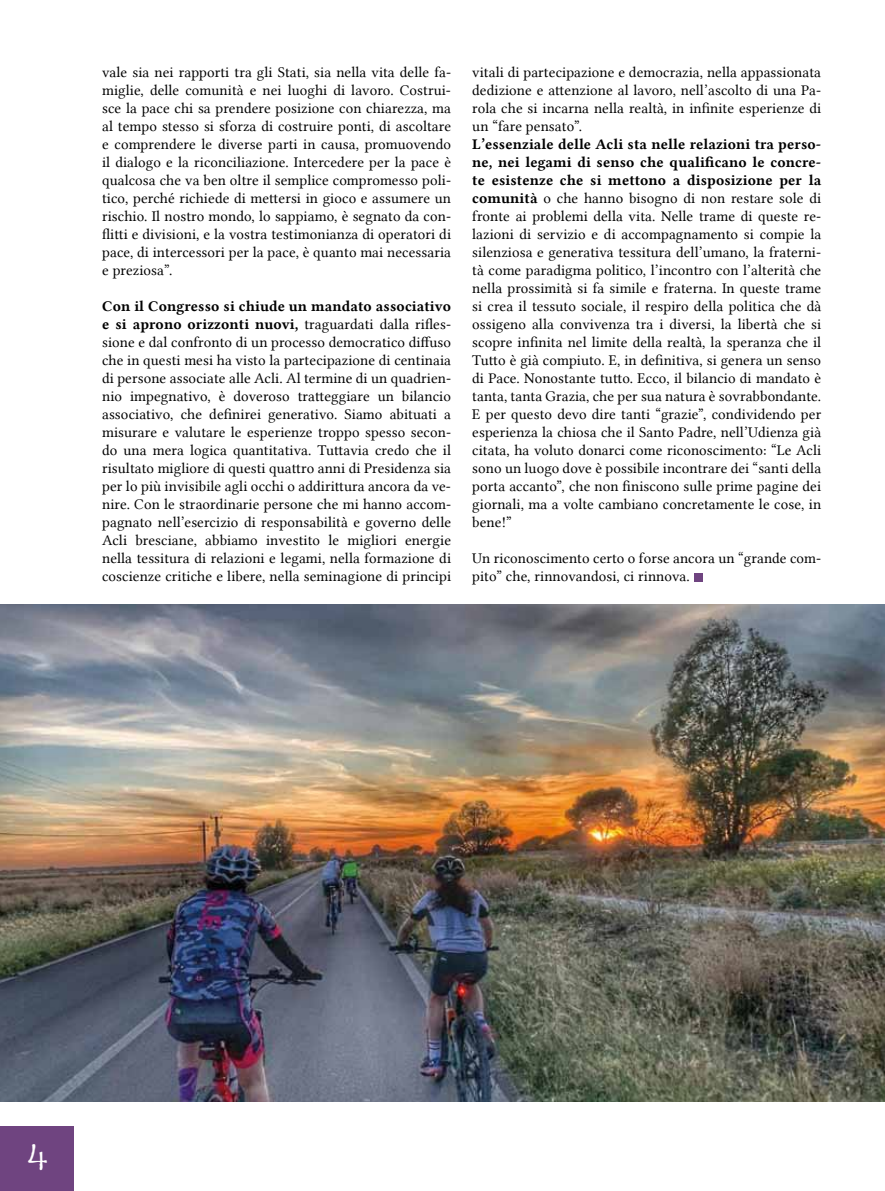
<style>
.page{position:relative;width:885px;height:1191px;background:#fff}
.page>*{position:absolute;margin:0;border:0;box-sizing:border-box;transform-origin:0 0}
.t1{font:39px "Traveling Typewriter";color:#fff;scale:1.1 1}
.t2{font:15px/18px "Lin Libertine";letter-spacing:.005em;color:#000;text-align:justify}
.t3{font:15px/18px "Lin Libertine B";letter-spacing:.005em;color:#000}
.s1{font-family:"Lin Libertine"}
.s2{font-family:"Lin Libertine B"}
</style>
<div class="page">
<div style="left:693px;top:573px;width:9px;height:8px;background:#6f4480"></div>
<div style="left:0;top:1126px;width:73px;height:65px;background:#6f4480"></div>
<img style="left:0;top:604px;width:884px;height:497px">
<p class="t2" style="left:102px;top:63px;width:350px">vale sia nei rapporti tra gli Stati, sia nella vita delle fa&shy;miglie, delle comunità e nei luoghi di lavoro. Costrui&shy;sce la pace chi sa prendere posizione con chiarezza, ma al tempo stesso si sforza di costruire ponti, di ascoltare e comprendere le diverse parti in causa, promuovendo il dialogo e la riconciliazione. Intercedere per la pace è qualcosa che va ben oltre il semplice compromesso poli&shy;tico, perché richiede di mettersi in gioco e assumere un rischio. Il nostro mondo, lo sappiamo, è segnato da con&shy;flitti e divisioni, e la vostra testimonianza di operatori di pace, di intercessori per la pace, è quanto mai necessaria e preziosa”.</p>
<p class="t3" style="left:102px;top:297px;width:350px">Con il Congresso si chiude un mandato associativo e si aprono orizzonti nuovi, <span class="s1">traguardati dalla rifles-</span></p>
<p class="t2" style="left:102px;top:333px;width:350px">sione e dal confronto di un processo democratico diffuso che in questi mesi ha visto la partecipazione di centinaia di persone associate alle Acli. Al termine di un quadrien&shy;nio impegnativo, è doveroso tratteggiare un bilancio associativo, che definirei generativo. Siamo abituati a misurare e valutare le esperienze troppo spesso secon&shy;do una mera logica quantitativa. Tuttavia credo che il risultato migliore di questi quattro anni di Presidenza sia per lo più invisibile agli occhi o addirittura ancora da ve&shy;nire. Con le straordinarie persone che mi hanno accom&shy;pagnato nell’esercizio di responsabilità e governo delle Acli bresciane, abbiamo investito le migliori energie nella tessitura di relazioni e legami, nella formazione di coscienze critiche e libere, nella seminagione di principi</p>
<p class="t2" style="left:472px;top:63px;width:350px">vitali di partecipazione e democrazia, nella appassionata dedizione e attenzione al lavoro, nell’ascolto di una Pa&shy;rola che si incarna nella realtà, in infinite esperienze di un “fare pensato”.</p>
<p class="t3" style="left:472px;top:135px;width:350px;text-align:justify">L’essenziale delle Acli sta nelle relazioni tra perso&shy;ne, nei legami di senso che qualificano le concre&shy;te esistenze che si mettono a disposizione per la</p>
<p class="t2" style="left:472px;top:189px;width:350px"><span class="s2">comunità</span> o che hanno bisogno di non restare sole di fronte ai problemi della vita. Nelle trame di queste re&shy;lazioni di servizio e di accompagnamento si compie la silenziosa e generativa tessitura dell’umano, la fraterni&shy;tà come paradigma politico, l’incontro con l’alterità che nella prossimità si fa simile e fraterna. In queste trame si crea il tessuto sociale, il respiro della politica che dà ossigeno alla convivenza tra i diversi, la libertà che si scopre infinita nel limite della realtà, la speranza che il Tutto è già compiuto. E, in definitiva, si genera un senso di Pace. Nonostante tutto. Ecco, il bilancio di mandato è tanta, tanta Grazia, che per sua natura è sovrabbondante.<br>E per questo devo dire tanti “grazie”, condividendo per esperienza la chiosa che il Santo Padre, nell’Udienza già citata, ha voluto donarci come riconoscimento: “Le Acli sono un luogo dove è possibile incontrare dei “santi della porta accanto”, che non finiscono sulle prime pagine dei giornali, ma a volte cambiano concretamente le cose, in bene!”</p>
<p class="t2" style="left:472px;top:549px;width:350px">Un riconoscimento certo o forse ancora un “grande com&shy;pito” che, rinnovandosi, ci rinnova.</p>
<h1 class="t1" style="left:28px;top:1132px;width:20px">4</h1>
</div>
